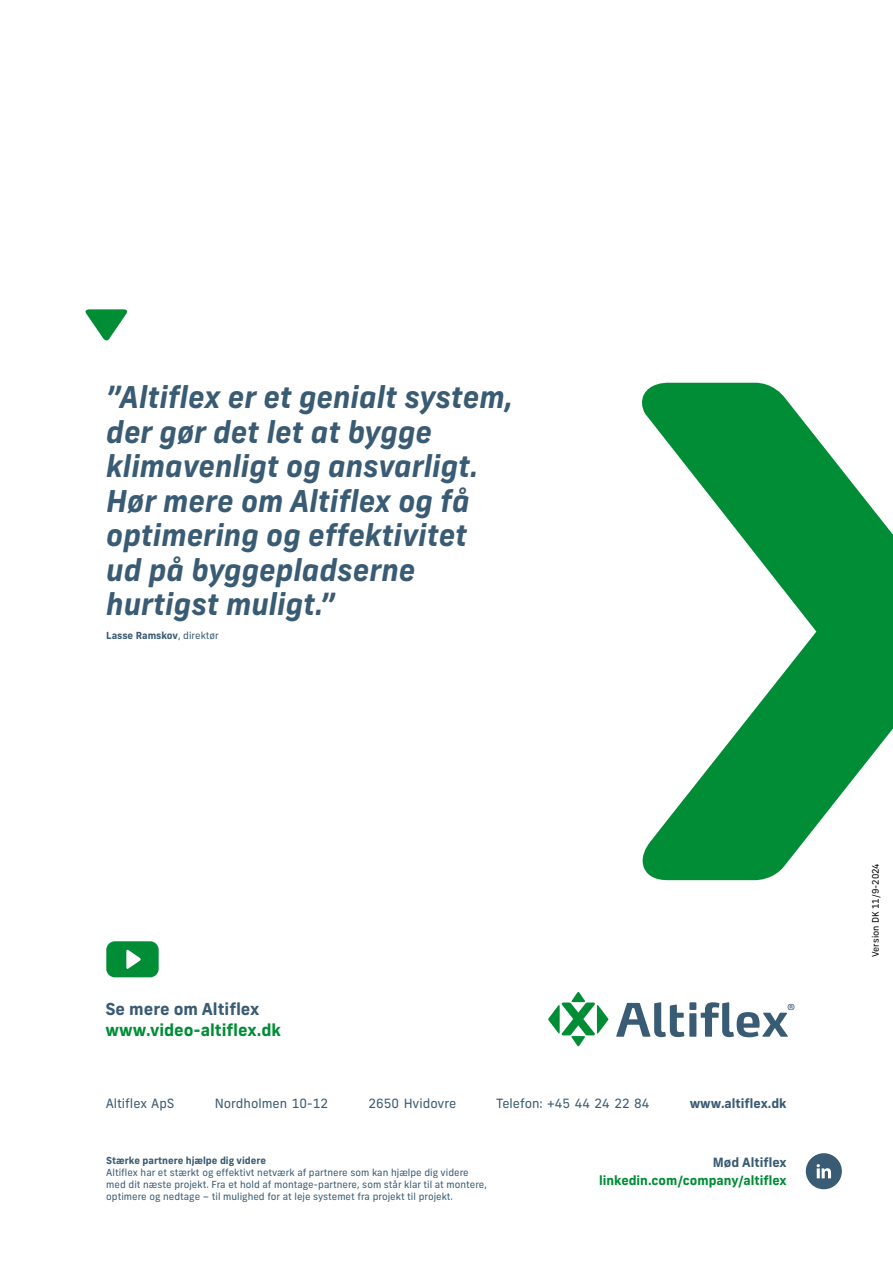
<style>
.page{position:relative;width:893px;height:1263px;background:#fff}
.page>*{position:absolute;margin:0;border:0;box-sizing:border-box;transform-origin:0 0}
.t1{font:italic 700 30px/34.5px "New Frank";color:#395b73}
.t2{font:700 16.5px "New Frank";color:#008d36}
.t3{font:700 16.5px "New Frank";color:#395b73}
.t4{font:12.75px "New Frank";color:#395b73}
.t5{font:700 12.75px "New Frank";color:#008d36}
.t6{font:700 12.75px "New Frank";color:#395b73}
.t7{font:9.75px/12px "New Frank";color:#395b73}
.t8{font:700 9.75px "New Frank";color:#395b73}
.t9{font:9px "New Frank";color:#000}
.s1{font-weight:400}
</style>
<div class="page">
<svg style="left:616px;top:1002px;width:178px;height:35px"></svg>
<svg style="left:548px;top:992px;width:61px;height:54px"></svg>
<div style="left:106px;top:941px;width:53px;height:36px;background:#008d36;border-radius:9px"></div>
<svg style="left:126px;top:949px;width:15px;height:20px"></svg>
<svg style="left:642px;top:383px;width:251px;height:497px;fill:#008d36"></svg>
<svg style="left:85px;top:309px;width:42px;height:32px"></svg>
<div style="left:806px;top:1153px;width:36px;height:36px;background:#395b73;border-radius:50%"></div>
<svg style="left:817px;top:1164px;width:14px;height:14px"></svg>
<h1 class="t1" style="left:106px;top:380px;width:408px">”Altiflex er et genialt system, der gør det let at bygge klimavenligt og ansvarligt.<br>Hør mere om Altiflex og få optimering og effektivitet<br>ud på byggepladserne hurtigst muligt.”</h1>
<p class="t8" style="left:106px;top:629px;width:114px">Lasse Ramskov<span class="s1">, direktør</span></p>
<h2 class="t3" style="left:106px;top:999px;width:155px">Se mere om Altiflex</h2>
<h2 class="t2" style="left:106px;top:1020px;width:177px">www.video-altiflex.dk</h2>
<h3 class="t4" style="left:106px;top:1096px;width:70px">Altiflex ApS</h3>
<h3 class="t4" style="left:215px;top:1096px;width:115px">Nordholmen 10-12</h3>
<h3 class="t4" style="left:369px;top:1096px;width:89px">2650 Hvidovre</h3>
<h3 class="t4" style="left:496px;top:1096px;width:155px">Telefon: +45 44 24 22 84</h3>
<h3 class="t6" style="left:690px;top:1095px;width:98px">www.altiflex.dk</h3>
<p class="t8" style="left:106px;top:1154px;width:161px">Stærke partnere hjælpe dig videre</p>
<p class="t7" style="left:106px;top:1167px;width:382px">Altiflex har et stærkt og effektivt netværk af partnere som kan hjælpe dig videre med dit næste projekt. Fra et hold af montage-partnere, som står klar til at montere, optimere og nedtage – til mulighed for at leje systemet fra projekt til projekt.</p>
<h3 class="t6" style="left:713px;top:1154px;width:75px">Mød Altiflex</h3>
<h3 class="t5" style="left:599px;top:1172px;width:189px">linkedin.com/company/altiflex</h3>
<p class="t9" style="left:870px;top:957px;width:95px;rotate:-90deg">Version DK 11/9-2024</p>
</div>
